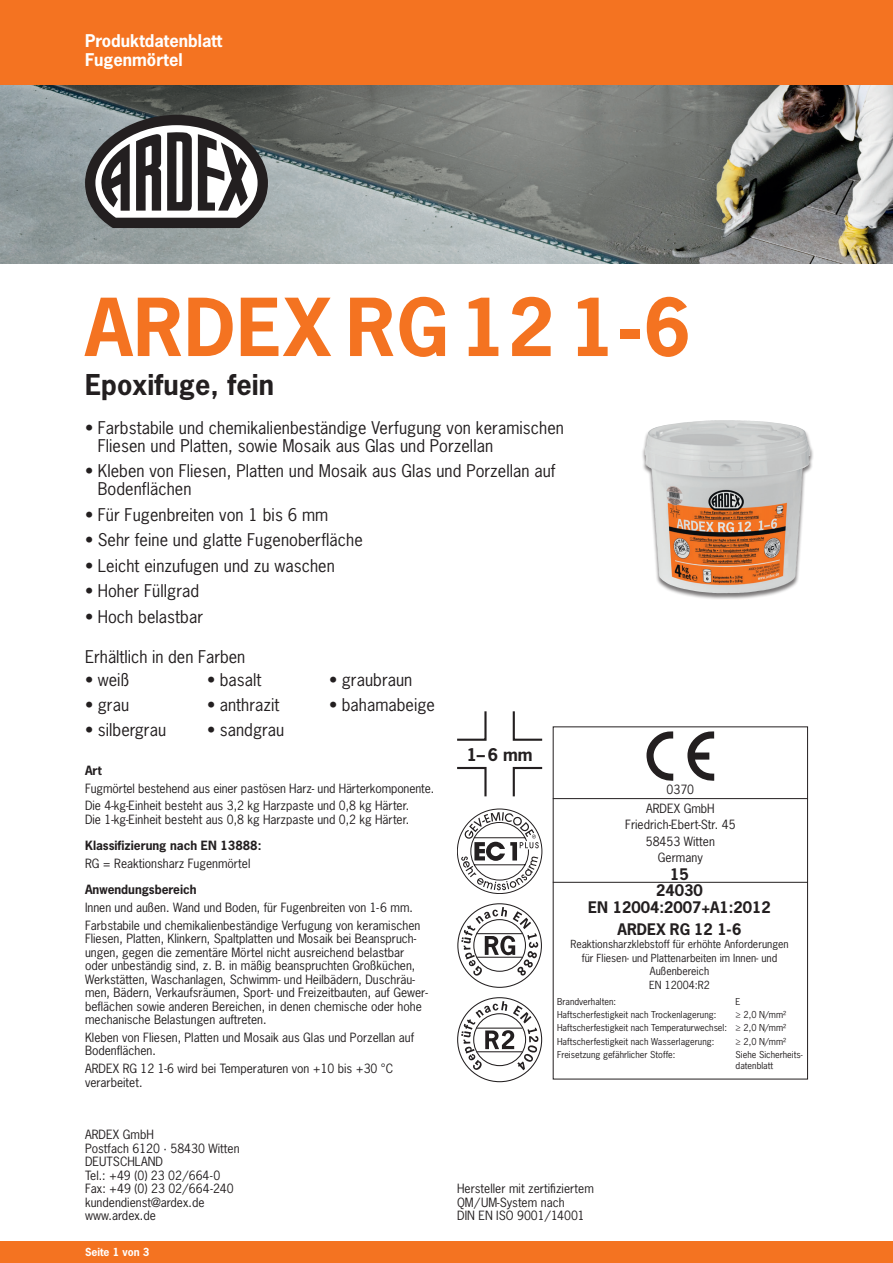
<style>
.page{position:relative;width:893px;height:1263px;background:#fff}
.page>*{position:absolute;margin:0;border:0;box-sizing:border-box;transform-origin:0 0}
.t1{font:700 75px "News Gothic Std";letter-spacing:.015em;color:#f47321}
.t2{font:700 27px "News Gothic Std";letter-spacing:.005em;color:#231f20}
.t3{font:16.5px/18px "News Gothic Std";letter-spacing:.005em;color:#231f20}
.t4{font:700 16.5px/19.5px "News Gothic Std";color:#fff}
.t5{font:700 16.5px "News Gothic";color:#231f20}
.t6{font:700 15px/16.5px "News Gothic Std";color:#231f20;text-align:center}
.t7{font:12px/13.5px "News Gothic Std";color:#231f20}
.t8{font:700 12px "News Gothic Std";color:#231f20}
.t9{font:10.5px/13.5px "News Gothic Std";color:#231f20;text-align:center}
.t10{font:700 10.5px "News Gothic Std";color:#fff}
.t11{font:9px/13.4px "News Gothic Std";color:#231f20;text-align:justify}
</style>
<div class="page">
<div style="left:0;top:0;width:893px;height:85px;background:#f47321"></div>
<div style="left:0;top:1242px;width:893px;height:21px;background:#f47321"></div>
<svg style="left:458px;top:998px;width:84px;height:84px"></svg>
<svg style="left:461px;top:1001px;width:77px;height:70px"></svg>
<hr style="left:477px;top:1051px;width:45px;height:1px;background:#231f20">
<hr style="left:476px;top:1027px;width:46px;height:2px;background:#231f20">
<img style="left:0;top:85px;width:893px;height:179px">
<div style="left:642px;top:420px;width:172px;height:180px;background:#231f20;opacity:.6"></div>
<img style="left:645px;top:420px;width:125px;height:173px">
<svg style="left:85px;top:115px;width:183px;height:113px"></svg>
<svg style="left:457px;top:809px;width:85px;height:85px"></svg>
<svg style="left:461px;top:907px;width:77px;height:69px"></svg>
<hr style="left:553px;top:798px;width:255px;height:1px;background:#231f20">
<hr style="left:553px;top:882px;width:255px;height:1px;background:#231f20">
<svg style="left:646px;top:731px;width:27px;height:50px"></svg>
<svg style="left:687px;top:731px;width:27px;height:50px"></svg>
<svg style="left:457px;top:711px;width:30px;height:30px"></svg>
<svg style="left:512px;top:766px;width:31px;height:31px"></svg>
<svg style="left:512px;top:711px;width:31px;height:30px"></svg>
<svg style="left:457px;top:766px;width:30px;height:31px"></svg>
<h3 class="t4" style="left:85px;top:31px;width:139px">Produktdatenblatt<br>Fugenmörtel</h3>
<h1 class="t1" style="left:85px;top:278px;width:607px">ARDEX RG12 1-6</h1>
<h2 class="t2" style="left:85px;top:367px;width:191px">Epoxifuge, fein</h2>
<h3 class="t3" style="left:98px;top:418px;width:468px;text-indent:-13px">• Farbstabile und chemikalienbeständige Verfugung von keramischen<br>Fliesen und Platten, sowie Mosaik aus Glas und Porzellan</h3>
<h3 class="t3" style="left:98px;top:462px;width:459px;text-indent:-13px">• Kleben von Fliesen, Platten und Mosaik aus Glas und Porzellan auf<br>Bodenflächen</h3>
<h3 class="t3" style="left:85px;top:505px;width:245px">• Für Fugenbreiten von 1 bis 6 mm</h3>
<h3 class="t3" style="left:85px;top:531px;width:279px">• Sehr feine und glatte Fugenoberfläche</h3>
<h3 class="t3" style="left:85px;top:556px;width:251px">• Leicht einzufugen und zu waschen</h3>
<h3 class="t3" style="left:85px;top:582px;width:116px">• Hoher Füllgrad</h3>
<h3 class="t3" style="left:85px;top:607px;width:120px">• Hoch belastbar</h3>
<h3 class="t3" style="left:85px;top:648px;width:162px">Erhältlich in den Farben</h3>
<h3 class="t3" style="left:85px;top:670px;width:46px">• weiß</h3>
<h3 class="t3" style="left:85px;top:696px;width:46px">• grau</h3>
<h3 class="t3" style="left:85px;top:721px;width:83px">• silbergrau</h3>
<h3 class="t3" style="left:207px;top:670px;width:56px">• basalt</h3>
<h3 class="t3" style="left:207px;top:696px;width:74px">• anthrazit</h3>
<h3 class="t3" style="left:207px;top:721px;width:79px">• sandgrau</h3>
<h3 class="t3" style="left:329px;top:670px;width:85px">• graubraun</h3>
<h3 class="t3" style="left:329px;top:696px;width:108px">• bahamabeige</h3>
<p class="t8" style="left:85px;top:762px;width:18px">Art</p>
<p class="t7" style="left:85px;top:779px;width:351px;line-height:17.7px">Fugmörtel bestehend aus einer pastösen Harz- und Härterkomponente.<br>Die 4-kg-Einheit besteht aus 3,2 kg Harzpaste und 0,8 kg Härter.</p>
<p class="t7" style="left:85px;top:812px;width:326px">Die 1-kg-Einheit besteht aus 0,8 kg Harzpaste und 0,2 kg Härter.</p>
<p class="t8" style="left:85px;top:837px;width:178px">Klassifizierung nach EN 13888:</p>
<p class="t7" style="left:85px;top:856px;width:167px">RG = Reaktionsharz Fugenmörtel</p>
<p class="t8" style="left:85px;top:881px;width:113px">Anwendungsbereich</p>
<p class="t7" style="left:85px;top:898px;width:337px;line-height:17.7px">Innen und außen. Wand und Boden, für Fugenbreiten von 1-6 mm.<br>Farbstabile und chemikalienbeständige Verfugung von keramischen</p>
<p class="t7" style="left:85px;top:932px;width:344px">Fliesen, Platten, Klinkern, Spaltplatten und Mosaik bei Beanspruch&shy;ungen, gegen die zementäre Mörtel nicht ausreichend belastbar oder unbeständig sind, z. B. in mäßig beanspruchten Großküchen, Werkstätten, Waschanlagen, Schwimm- und Heilbädern, Duschräu&shy;men, Bädern, Verkaufsräumen, Sport- und Freizeitbauten, auf Gewer&shy;beflächen sowie anderen Bereichen, in denen chemische oder hohe mechanische Belastungen auftreten.</p>
<p class="t7" style="left:85px;top:1030px;width:331px">Kleben von Fliesen, Platten und Mosaik aus Glas und Porzellan auf<br>Bodenflächen.</p>
<p class="t7" style="left:85px;top:1062px;width:310px">ARDEX RG 12 1-6 wird bei Temperaturen von +10 bis +30 °C verarbeitet.</p>
<p class="t7" style="left:85px;top:1128px;width:156px">ARDEX GmbH<br>Postfach 6120 · 58430 Witten<br>DEUTSCHLAND<br>Tel.: +49 (0) 23 02/664-0<br>Fax: +49 (0) 23 02/664-240 kundendienst@ardex.de www.ardex.de</p>
<p class="t10" style="left:85px;top:1245px;width:66px">Seite 1 von 3</p>
<h3 class="t5" style="left:467px;top:743px;width:67px">1–6 mm</h3>
<p class="t7" style="left:646px;top:780px;width:70px;line-height:18.6px;text-align:center">0370<br>ARDEX GmbH</p>
<p class="t7" style="left:625px;top:816px;width:112px;line-height:16.5px;text-align:center">Friedrich-Ebert-Str. 45<br>58453 Witten<br>Germany</p>
<p class="t6" style="left:588px;top:865px;width:184px">15<br>24030<br>EN 12004:2007+A1:2012</p>
<p class="t6" style="left:618px;top:921px;width:125px">ARDEX RG 12 1-6</p>
<p class="t9" style="left:570px;top:937px;width:220px">Reaktionsharzklebstoff für erhöhte Anforderungen für Fliesen- und Plattenarbeiten im Innen- und<br>Außenbereich<br>EN 12004:R2</p>
<p class="t11" style="left:557px;top:994px;width:60px">Brandverhalten:</p>
<p class="t11" style="left:736px;top:994px;width:7px">E</p>
<p class="t11" style="left:557px;top:1008px;width:161px">Haftscherfestigkeit nach Trockenlagerung:</p>
<p class="t11" style="left:557px;top:1008px;width:231px;text-indent:179px">≥ 2,0 N/mm²<br>Haftscherfestigkeit nach Temperaturwechsel: ≥ 2,0 N/mm²<br>Haftscherfestigkeit nach Wasserlagerung:</p>
<p class="t11" style="left:736px;top:1034px;width:52px">≥ 2,0 N/mm²</p>
<p class="t11" style="left:557px;top:1048px;width:120px">Freisetzung gefährlicher Stoffe:</p>
<p class="t11" style="left:736px;top:1049px;width:68px;line-height:10.8px">Siehe Sicherheits&shy;datenblatt</p>
<p class="t7" style="left:457px;top:1182px;width:138px">Hersteller mit zertifiziertem<br>QM/UM-System nach<br>DIN EN ISO 9001/14001</p>
</div>
